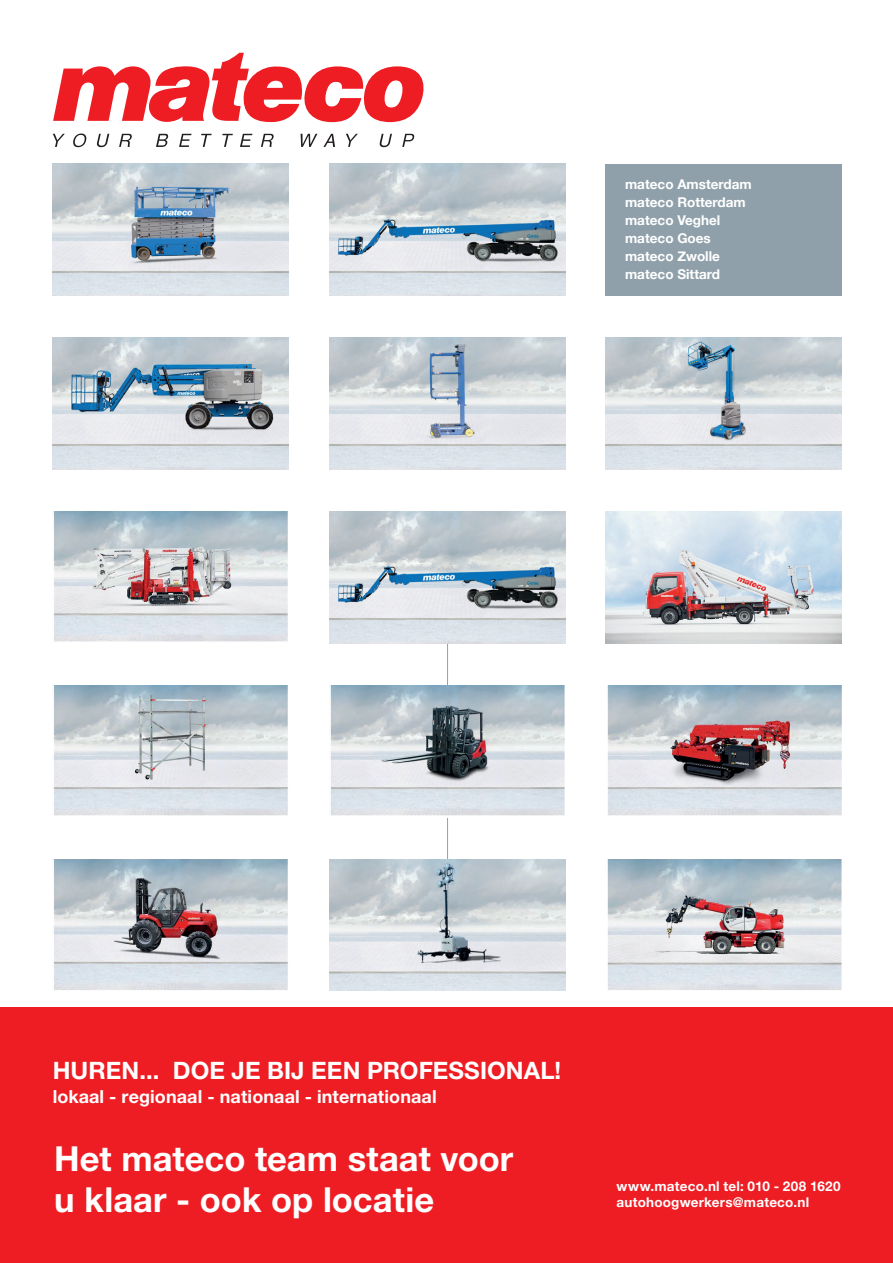
<style>
.page{position:relative;width:893px;height:1263px;background:#fff}
.page>*{position:absolute;margin:0;border:0;box-sizing:border-box;transform-origin:0 0}
.t1{font:700 34.5px/41.4px "Helvetica Neue LT Std";color:#fff}
.t2{font:700 24px "Helvetica Neue LT Std";letter-spacing:.005em;color:#fff}
.t3{font:700 18px "Helvetica Neue LT Std";letter-spacing:.005em;color:#fff}
.t4{font:700 13.5px/18px "Helvetica Neue";color:#fff}
.t5{font:700 13.5px/16.2px "Helvetica Neue LT Std";letter-spacing:.015em;color:#fff}
</style>
<div class="page">
<svg style="left:53px;top:53px;width:370px;height:70px"></svg>
<svg style="left:53px;top:134px;width:12px;height:13px"></svg>
<svg style="left:73px;top:133px;width:13px;height:14px"></svg>
<svg style="left:97px;top:134px;width:12px;height:13px"></svg>
<svg style="left:119px;top:134px;width:13px;height:13px"></svg>
<svg style="left:156px;top:134px;width:12px;height:13px"></svg>
<svg style="left:179px;top:134px;width:13px;height:13px"></svg>
<svg style="left:201px;top:134px;width:11px;height:13px"></svg>
<svg style="left:240px;top:134px;width:12px;height:13px"></svg>
<svg style="left:261px;top:134px;width:13px;height:13px"></svg>
<svg style="left:301px;top:134px;width:16px;height:13px"></svg>
<svg style="left:323px;top:134px;width:12px;height:13px"></svg>
<svg style="left:346px;top:134px;width:12px;height:13px"></svg>
<svg style="left:380px;top:134px;width:12px;height:13px"></svg>
<svg style="left:402px;top:134px;width:12px;height:13px"></svg>
<svg style="left:222px;top:134px;width:11px;height:13px"></svg>
<div style="left:606px;top:164px;width:236px;height:132px;background:#90a0aa"></div>
<div style="left:0;top:1008px;width:893px;height:255px;background:#ee1d23"></div>
<hr style="left:447px;top:517px;width:1px;height:474px;background:#90a0aa">
<img style="left:53px;top:164px;width:236px;height:132px">
<img style="left:53px;top:338px;width:236px;height:131px">
<img style="left:53px;top:511px;width:235px;height:131px">
<img style="left:53px;top:685px;width:235px;height:131px">
<img style="left:53px;top:859px;width:235px;height:131px">
<img style="left:329px;top:164px;width:236px;height:132px">
<img style="left:329px;top:338px;width:236px;height:131px">
<img style="left:329px;top:511px;width:236px;height:132px">
<img style="left:330px;top:685px;width:235px;height:132px">
<img style="left:329px;top:859px;width:236px;height:132px">
<img style="left:606px;top:338px;width:236px;height:131px">
<img style="left:606px;top:511px;width:236px;height:132px">
<img style="left:607px;top:685px;width:235px;height:131px">
<img style="left:607px;top:859px;width:235px;height:131px">
<p class="t4" style="left:625px;top:175px;width:128px">mateco Amsterdam mateco Rotterdam mateco Veghel mateco Goes mateco Zwolle mateco Sittard</p>
<h2 class="t2" style="left:53px;top:1056px;width:510px">HUREN... DOE JE BIJ EEN PROFESSIONAL!</h2>
<h3 class="t3" style="left:53px;top:1086px;width:385px">lokaal - regionaal - nationaal - internationaal</h3>
<h1 class="t1" style="left:54px;top:1137px;width:461px">Het mateco team staat voor u klaar - ook op locatie</h1>
<p class="t5" style="left:617px;top:1177px;width:225px">www.mateco.nl tel: 010 - 208 1620 autohoogwerkers@mateco.nl</p>
</div>
